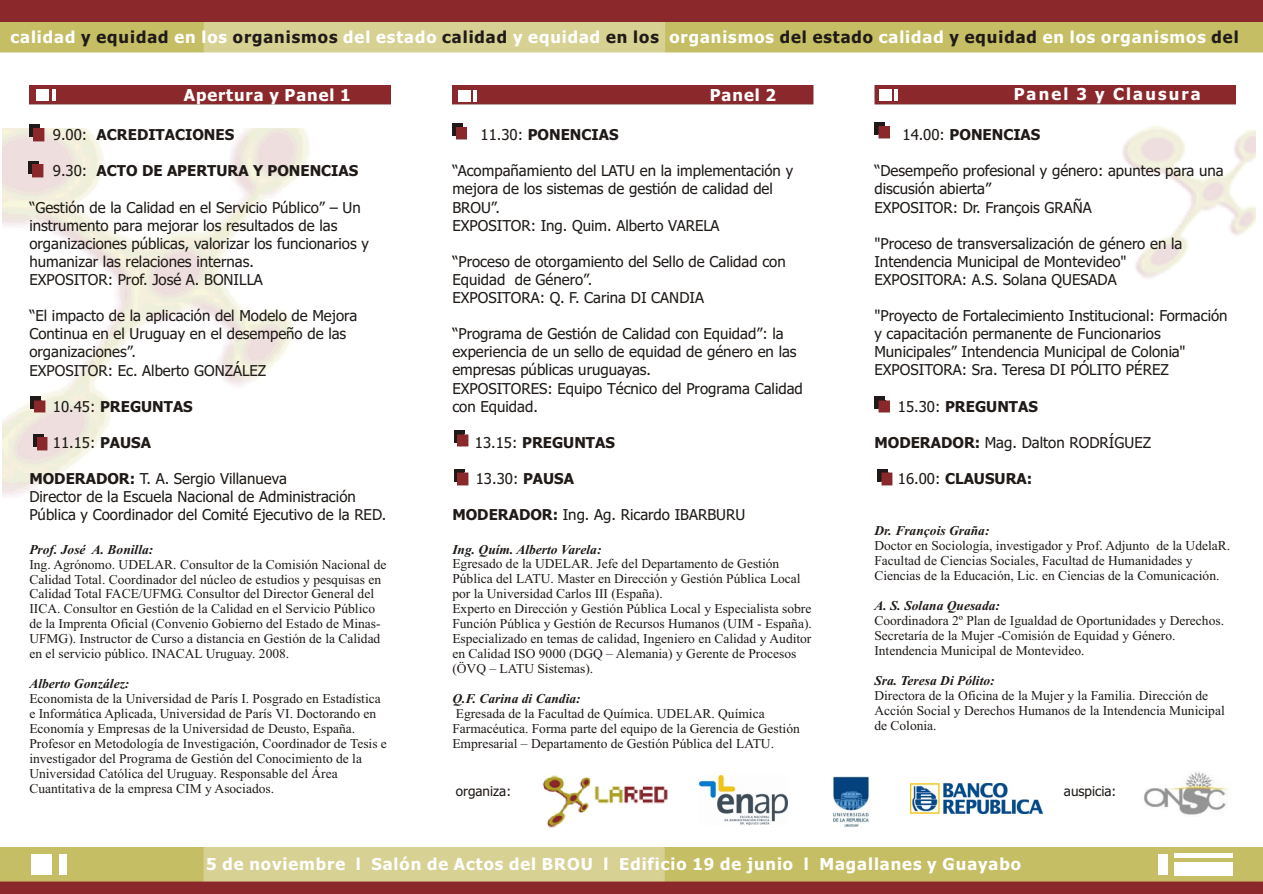
<style>
.page{position:relative;width:1263px;height:894px;background:#fff}
.page>*{position:absolute;margin:0;border:0;box-sizing:border-box;transform-origin:0 0}
.t1{font:700 16.5px "Tahoma";letter-spacing:.06em;color:#fff}
.t2{font:700 16.5px "Tahoma";letter-spacing:.13em;color:#fff}
.t3{font:15px/18.1px "Tahoma";color:#1f1a17}
.t4{font:700 15px "Tahoma";color:#1f1a17}
.t5{font:13.5px/15px "Times New Roman";color:#1f1a17}
.t6{font:italic 700 13.5px "Times New Roman";color:#1f1a17}
.t7{font:13.5px "Tahoma";color:#1f1a17}
.s1{color:#1f1a17}
.s2{font-weight:400}
.s3{font-weight:700}
</style>
<div class="page">
<img style="left:1122px;top:125px;width:133px;height:153px">
<img style="left:3px;top:129px;width:307px;height:367px">
<img style="left:0;top:1px;width:1263px;height:51px">
<img style="left:29px;top:86px;width:361px;height:19px">
<img style="left:452px;top:86px;width:361px;height:19px">
<div style="left:36px;top:89px;width:13px;height:11px;background:#fff"></div>
<svg style="left:52px;top:89px;width:3px;height:11px"></svg>
<div style="left:875px;top:85px;width:361px;height:19px;background:#8b282b"></div>
<div style="left:458px;top:90px;width:13px;height:11px;background:#fff"></div>
<svg style="left:474px;top:90px;width:3px;height:11px"></svg>
<div style="left:879px;top:89px;width:13px;height:11px;background:#fff"></div>
<svg style="left:895px;top:89px;width:3px;height:11px"></svg>
<svg style="left:29px;top:125px;width:11px;height:12px"></svg>
<svg style="left:34px;top:128px;width:11px;height:13px"></svg>
<svg style="left:28px;top:161px;width:11px;height:12px"></svg>
<svg style="left:33px;top:165px;width:10px;height:12px"></svg>
<div style="left:452px;top:124px;width:11px;height:12px;background:#1f1a17"></div>
<svg style="left:456px;top:127px;width:11px;height:13px"></svg>
<svg style="left:454px;top:431px;width:10px;height:12px"></svg>
<svg style="left:458px;top:434px;width:11px;height:13px"></svg>
<svg style="left:874px;top:123px;width:11px;height:12px"></svg>
<svg style="left:879px;top:126px;width:11px;height:13px"></svg>
<svg style="left:874px;top:397px;width:11px;height:12px"></svg>
<svg style="left:879px;top:400px;width:11px;height:13px"></svg>
<div style="left:877px;top:469px;width:11px;height:12px;background:#1f1a17"></div>
<svg style="left:881px;top:473px;width:11px;height:12px"></svg>
<img style="left:0;top:847px;width:1263px;height:47px">
<div style="left:31px;top:854px;width:21px;height:20px;background:#fff"></div>
<div style="left:60px;top:854px;width:7px;height:20px;background:#fff"></div>
<div style="left:1158px;top:854px;width:10px;height:20px;background:#fff"></div>
<hr style="left:1174px;top:854px;width:59px;height:4px;background:#fff">
<div style="left:1174px;top:862px;width:59px;height:14px;background:#fff"></div>
<svg style="left:30px;top:397px;width:11px;height:12px"></svg>
<svg style="left:35px;top:400px;width:10px;height:13px"></svg>
<div style="left:33px;top:434px;width:11px;height:12px;background:#1f1a17"></div>
<svg style="left:37px;top:438px;width:11px;height:12px"></svg>
<img style="left:700px;top:775px;width:88px;height:50px">
<img style="left:832px;top:776px;width:38px;height:51px">
<img style="left:911px;top:784px;width:132px;height:30px">
<img style="left:542px;top:775px;width:126px;height:53px">
<svg style="left:454px;top:469px;width:10px;height:12px"></svg>
<svg style="left:458px;top:473px;width:11px;height:12px"></svg>
<img style="left:1144px;top:771px;width:84px;height:44px">
<p class="t1" style="left:11px;top:31px;width:1230px">calidad <span class="s1">y equidad</span> en los <span class="s1">organismos</span> del estado <span class="s1">calidad</span> y equidad <span class="s1">en los</span> organismos <span class="s1">del estado</span> calidad <span class="s1">y equidad</span> en los organismos <span class="s1">del</span></p>
<p class="t1" style="left:184px;top:88px;width:169px">Apertura y Panel 1</p>
<p class="t4" style="left:53px;top:129px;width:183px"><span class="s2">9.00:</span> ACREDITACIONES</p>
<p class="t4" style="left:53px;top:165px;width:307px"><span class="s2">9.30:</span> ACTO DE APERTURA Y PONENCIAS</p>
<p class="t3" style="left:29px;top:199px;width:341px">“Gestión de la Calidad en el Servicio Público” – Un instrumento para mejorar los resultados de las organizaciones públicas, valorizar los funcionarios y humanizar las relaciones internas.<br>EXPOSITOR: Prof. José A. BONILLA</p>
<p class="t3" style="left:29px;top:308px;width:329px">“El impacto de la aplicación del Modelo de Mejora Continua en el Uruguay en el desempeño de las organizaciones”.<br>EXPOSITOR: Ec. Alberto GONZÁLEZ</p>
<p class="t4" style="left:53px;top:400px;width:141px"><span class="s2">10.45:</span> PREGUNTAS</p>
<p class="t3" style="left:53px;top:435px;width:100px">11.15: <span class="s3">PAUSA</span></p>
<p class="t3" style="left:29px;top:471px;width:359px"><span class="s3">MODERADOR:</span> T. A. Sergio Villanueva<br>Director de la Escuela Nacional de Administración<br>Pública y Coordinador del Comité Ejecutivo de la RED.</p>
<p class="t6" style="left:29px;top:544px;width:125px">Prof. José A. Bonilla:</p>
<p class="t5" style="left:29px;top:558px;width:359px">Ing. Agrónomo. UDELAR. Consultor de la Comisión Nacional de Calidad Total. Coordinador del núcleo de estudios y pesquisas en Calidad Total FACE/UFMG. Consultor del Director General del IICA. Consultor en Gestión de la Calidad en el Servicio Público de la Imprenta Oficial (Convenio Gobierno del Estado de Minas-UFMG). Instructor de Curso a distancia en Gestión de la Calidad en el servicio público. INACAL Uruguay. 2008.</p>
<p class="t6" style="left:29px;top:679px;width:102px">Alberto González:</p>
<p class="t5" style="left:29px;top:692px;width:359px">Economista de la Universidad de París I. Posgrado en Estadística e Informática Aplicada, Universidad de París VI. Doctorando en Economía y Empresas de la Universidad de Deusto, España.<br>Profesor en Metodología de Investigación, Coordinador de Tesis e investigador del Programa de Gestión del Conocimiento de la Universidad Católica del Uruguay. Responsable del Área Cuantitativa de la empresa CIM y Asociados.</p>
<p class="t1" style="left:710px;top:88px;width:68px">Panel 2</p>
<p class="t2" style="left:1014px;top:88px;width:188px">Panel 3 y Clausura</p>
<p class="t4" style="left:481px;top:129px;width:140px"><span class="s2">11.30:</span> PONENCIAS</p>
<p class="t3" style="left:452px;top:163px;width:342px">“Acompañamiento del LATU en la implementación y mejora de los sistemas de gestión de calidad del BROU”.<br>EXPOSITOR: Ing. Quim. Alberto VARELA</p>
<p class="t3" style="left:452px;top:254px;width:335px">“Proceso de otorgamiento del Sello de Calidad con<br>Equidad de Género”.<br>EXPOSITORA: Q. F. Carina DI CANDIA</p>
<p class="t3" style="left:452px;top:326px;width:352px">“Programa de Gestión de Calidad con Equidad”: la experiencia de un sello de equidad de género en las empresas públicas uruguayas.<br>EXPOSITORES: Equipo Técnico del Programa Calidad con Equidad.</p>
<p class="t4" style="left:475px;top:436px;width:141px"><span class="s2">13.15:</span> PREGUNTAS</p>
<p class="t3" style="left:476px;top:471px;width:100px">13.30: <span class="s3">PAUSA</span></p>
<p class="t3" style="left:452px;top:507px;width:294px"><span class="s3">MODERADOR:</span> Ing. Ag. Ricardo IBARBURU</p>
<p class="t6" style="left:452px;top:544px;width:151px">Ing. Quím. Alberto Varela:</p>
<p class="t5" style="left:452px;top:558px;width:361px">Egresado de la UDELAR. Jefe del Departamento de Gestión Pública del LATU. Master en Dirección y Gestión Pública Local por la Universidad Carlos III (España).<br>Experto en Dirección y Gestión Pública Local y Especialista sobre Función Pública y Gestión de Recursos Humanos (UIM - España).<br>Especializado en temas de calidad, Ingeniero en Calidad y Auditor en Calidad ISO 9000 (DGQ – Alemania) y Gerente de Procesos (ÖVQ – LATU Sistemas).</p>
<p class="t6" style="left:452px;top:694px;width:130px">Q.F. Carina di Candia:</p>
<p class="t5" style="left:452px;top:707px;width:349px">Egresada de la Facultad de Química. UDELAR. Química<br>Farmacéutica. Forma parte del equipo de la Gerencia de Gestión<br>Empresarial – Departamento de Gestión Pública del LATU.</p>
<p class="t4" style="left:903px;top:129px;width:139px"><span class="s2">14.00:</span> PONENCIAS</p>
<p class="t3" style="left:874px;top:163px;width:351px">“Desempeño profesional y género: apuntes para una discusión abierta”<br>EXPOSITOR: Dr. François GRAÑA</p>
<p class="t3" style="left:874px;top:235px;width:310px">"Proceso de transversalización de género en la<br>Intendencia Municipal de Montevideo"<br>EXPOSITORA: A.S. Solana QUESADA</p>
<p class="t3" style="left:874px;top:308px;width:355px">"Proyecto de Fortalecimiento Institucional: Formación y capacitación permanente de Funcionarios Municipales” Intendencia Municipal de Colonia" EXPOSITORA: Sra. Teresa DI PÓLITO PÉREZ</p>
<p class="t4" style="left:898px;top:400px;width:142px"><span class="s2">15.30:</span> PREGUNTAS</p>
<p class="t3" style="left:874px;top:435px;width:278px"><span class="s3">MODERADOR:</span> Mag. Dalton RODRÍGUEZ</p>
<p class="t4" style="left:898px;top:473px;width:136px"><span class="s2">16.00:</span> CLAUSURA:</p>
<p class="t6" style="left:874px;top:526px;width:117px">Dr. François Graña:</p>
<p class="t5" style="left:874px;top:540px;width:357px">Doctor en Sociología, investigador y Prof. Adjunto de la UdelaR.<br>Facultad de Ciencias Sociales, Facultad de Humanidades y<br>Ciencias de la Educación, Lic. en Ciencias de la Comunicación.</p>
<p class="t6" style="left:874px;top:601px;width:127px">A. S. Solana Quesada:</p>
<p class="t5" style="left:874px;top:614px;width:351px">Coordinadora 2º Plan de Igualdad de Oportunidades y Derechos.<br>Secretaría de la Mujer -Comisión de Equidad y Género.<br>Intendencia Municipal de Montevideo.</p>
<p class="t6" style="left:874px;top:676px;width:122px">Sra. Teresa Di Pólito:</p>
<p class="t5" style="left:874px;top:689px;width:352px">Directora de la Oficina de la Mujer y la Familia. Dirección de<br>Acción Social y Derechos Humanos de la Intendencia Municipal de Colonia.</p>
<p class="t7" style="left:456px;top:786px;width:57px">organiza:</p>
<p class="t7" style="left:1064px;top:786px;width:54px">auspicia:</p>
<p class="t1" style="left:206px;top:857px;width:816px">5 de noviembre l Salón de Actos del BROU l Edificio 19 de junio l Magallanes y Guayabo</p>
</div>
